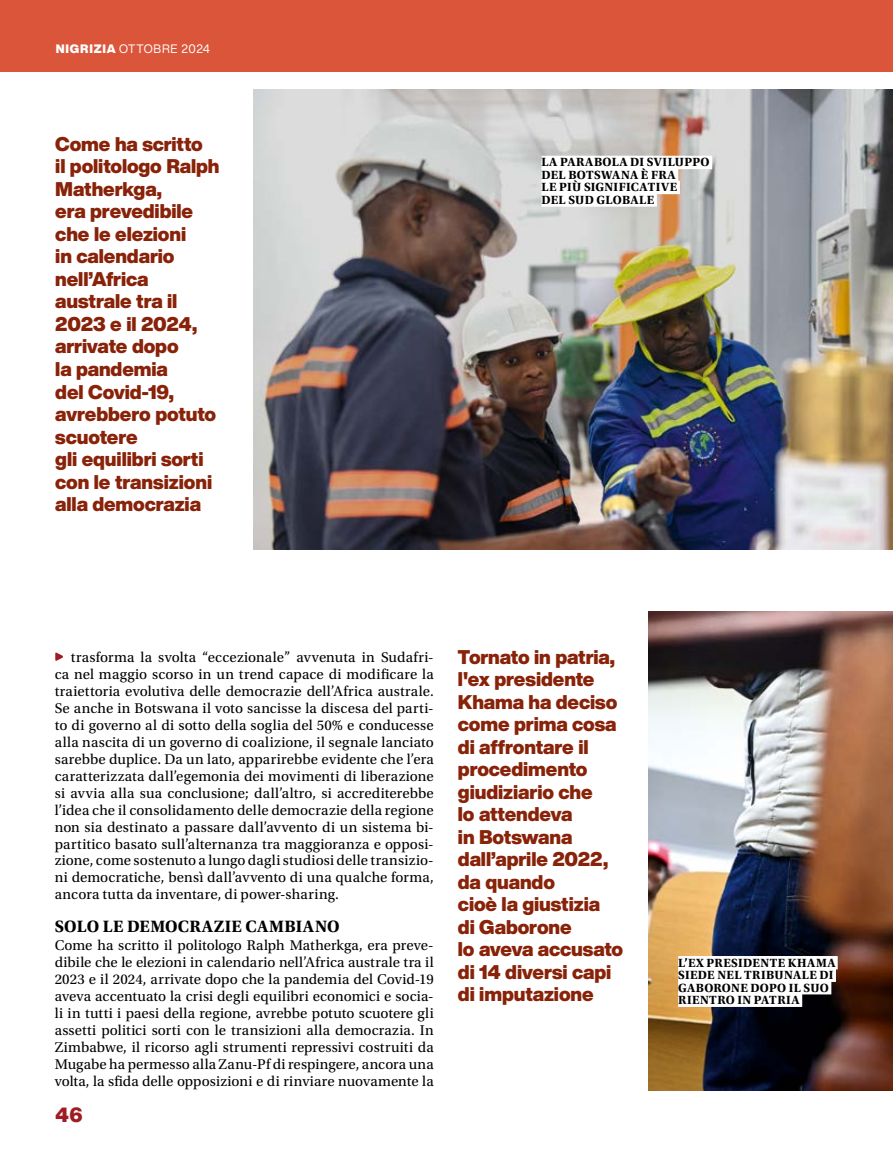
<style>
.page{position:relative;width:893px;height:1149px;background:#fff}
.page>*{position:absolute;margin:0;border:0;box-sizing:border-box;transform-origin:0 0}
.t1{font:900 20.25px "Helvetica Now Display";color:#9f1c23}
.t2{font:900 19.5px/22.5px "Helvetica Now Display";letter-spacing:-.005em;color:#882209}
.t3{font:700 17.25px "Utopia Std";letter-spacing:.02em;color:#000}
.t4{font:300 16.5px "A Beckett";letter-spacing:.07em;color:#fff}
.t5{font:14.85px/17px "Utopia Std";letter-spacing:.005em;color:#000;text-align:justify}
.t6{font:700 12.45px/12.5px "Utopia Std";letter-spacing:.03em;color:#000}
.t7{font:12px "Helvetica Now Display";letter-spacing:.045em;color:#fff}
.s1{font-weight:900}
</style>
<div class="page">
<img style="left:253px;top:89px;width:640px;height:460px">
<div style="left:0;top:0;width:893px;height:71px;background:#db553b"></div>
<div style="left:541px;top:156px;width:171px;height:13px;background:#fff"></div>
<div style="left:541px;top:168px;width:137px;height:14px;background:#fff"></div>
<div style="left:541px;top:181px;width:139px;height:13px;background:#fff"></div>
<div style="left:541px;top:193px;width:116px;height:13px;background:#fff"></div>
<svg style="left:55px;top:652px;width:8px;height:9px"></svg>
<img style="left:648px;top:611px;width:245px;height:478px">
<div style="left:678px;top:955px;width:160px;height:14px;background:#fff"></div>
<div style="left:678px;top:968px;width:158px;height:13px;background:#fff"></div>
<div style="left:678px;top:980px;width:153px;height:14px;background:#fff"></div>
<div style="left:678px;top:993px;width:124px;height:13px;background:#fff"></div>
<p class="t7" style="left:56px;top:40px;width:156px"><span class="s1">NIGRIZIA</span> OTTOBRE 2024</p>
<p class="t4" style="left:136px;top:40px;width:155px">MURAGLIA VERDE PANAFRICANA</p>
<p class="t2" style="left:55px;top:133px;width:166px">Come ha scritto<br>il politologo Ralph<br>Matherkga,<br>era prevedibile che le elezioni<br>in calendario nell’Africa australe tra il<br>2023 e il 2024, arrivate dopo<br>la pandemia<br>del Covid-19, avrebbero potuto scuotere<br>gli equilibri sorti con le transizioni alla democrazia</p>
<p class="t6" style="left:541px;top:156px;width:170px">LA PARABOLA DI SVILUPPO<br>DEL BOTSWANA È FRA<br>LE PIÙ SIGNIFICATIVE<br>DEL SUD GLOBALE</p>
<p class="t5" style="left:55px;top:648px;width:381px;text-indent:16px">trasforma la svolta “eccezionale” avvenuta in Sudafri&shy;ca nel maggio scorso in un trend capace di modificare la traiettoria evolutiva delle democrazie dell’Africa australe.<br>Se anche in Botswana il voto sancisse la discesa del parti&shy;to di governo al di sotto della soglia del 50% e conducesse alla nascita di un governo di coalizione, il segnale lanciato sarebbe duplice. Da un lato, apparirebbe evidente che l’era caratterizzata dall’egemonia dei movimenti di liberazione si avvia alla sua conclusione; dall’altro, si accrediterebbe l’idea che il consolidamento delle democrazie della regione non sia destinato a passare dall’avvento di un sistema bi&shy;partitico basato sull’alternanza tra maggioranza e opposi&shy;zione, come sostenuto a lungo dagli studiosi delle transizio&shy;ni democratiche, bensì dall’avvento di una qualche forma, ancora tutta da inventare, di power-sharing.</p>
<p class="t3" style="left:55px;top:915px;width:286px">SOLO LE DEMOCRAZIE CAMBIANO</p>
<p class="t5" style="left:55px;top:936px;width:381px">Come ha scritto il politologo Ralph Matherkga, era preve&shy;dibile che le elezioni in calendario nell’Africa australe tra il 2023 e il 2024, arrivate dopo che la pandemia del Covid-19 aveva accentuato la crisi degli equilibri economici e socia&shy;li in tutti i paesi della regione, avrebbe potuto scuotere gli assetti politici sorti con le transizioni alla democrazia. In Zimbabwe, il ricorso agli strumenti repressivi costruiti da Mugabe ha permesso alla Zanu-Pf di respingere, ancora una volta, la sfida delle opposizioni e di rinviare nuovamente la</p>
<h1 class="t1" style="left:55px;top:1100px;width:29px">46</h1>
<p class="t2" style="left:458px;top:645px;width:167px">Tornato in patria, l'ex presidente<br>Khama ha deciso come prima cosa di affrontare il procedimento giudiziario che<br>lo attendeva<br>in Botswana dall’aprile 2022, da quando<br>cioè la giustizia<br>di Gaborone<br>lo aveva accusato di 14 diversi capi di imputazione</p>
<p class="t6" style="left:678px;top:956px;width:159px">L’EX PRESIDENTE KHAMA<br>SIEDE NEL TRIBUNALE DI<br>GABORONE DOPO IL SUO<br>RIENTRO IN PATRIA</p>
</div>
